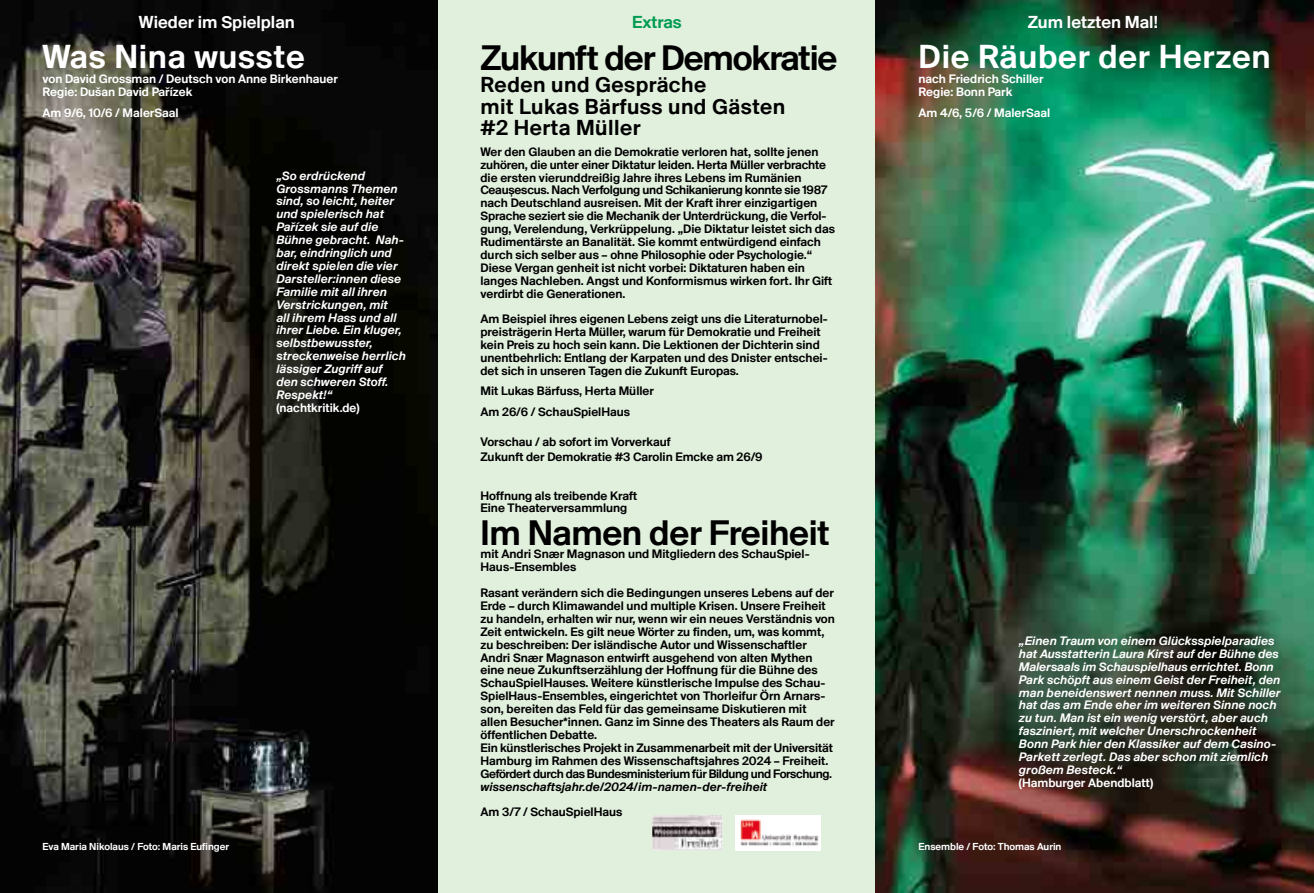
<style>
.page{position:relative;width:1314px;height:893px;background:#fff}
.page>*{position:absolute;margin:0;border:0;box-sizing:border-box;transform-origin:0 0}
.Laufsatz_8_8pt{font:36.75px "Suisse BP Intl Antique";letter-spacing:-.03em;color:#000}
.Titel_28pt{font:36.75px "Suisse BP Intl Antique";letter-spacing:-.01em;color:#000}
.Laufsatz_8_8pt-2{font:34.5px "Suisse BP Intl Antique";letter-spacing:.02em;color:#fff}
.Laufsatz_8_8pt-3{font:22.5px/21.8px "Suisse BP Intl Antique";letter-spacing:.02em;color:#000}
.Titel_28pt-2{font:18px "Suisse BP Intl Antique";color:#fff}
.Rubrik_12_pt{font:18px "Suisse BP Intl Antique";color:#009c52}
.Laufsatz_8_8pt-4{font:12.75px/12.9px "Suisse BP Intl Antique";color:#000}
.Laufsatz_8_8pt-5{font:italic 12.75px/12.9px "Suisse BP Intl Antique";color:#fff}
.Laufsatz_8_8pt-6{font:12.75px "Suisse BP Intl Antique";color:#fff}
.Laufsatz_8_8pt-7{font:italic 12.75px "Suisse BP Intl Antique";color:#000}
.Bildlegende_7pt_weiss{font:10.5px "Suisse BP Intl Antique";color:#fff}
</style>
<div class="page">
<div style="left:438px;top:0;width:438px;height:893px;background:#e1efdd"></div>
<img style="left:0;top:0;width:438px;height:893px">
<img style="left:876px;top:0;width:438px;height:893px">
<img style="left:735px;top:815px;width:85px;height:35px">
<img style="left:652px;top:815px;width:70px;height:35px">
<p class="Titel_28pt-2" style="left:139px;top:11px;width:157px">Wieder im Spielplan</p>
<p class="Laufsatz_8_8pt-2" style="left:43px;top:37px;width:264px">Was Nina wusste</p>
<p class="Laufsatz_8_8pt-6" style="left:43px;top:72px;width:297px">von David Grossman / Deutsch von Anne Birkenhauer</p>
<p class="Laufsatz_8_8pt-6" style="left:43px;top:85px;width:151px">Regie: Dušan David Pařízek</p>
<p class="Laufsatz_8_8pt-6" style="left:43px;top:105px;width:138px">Am 9/6, 10/6 / MalerSaal</p>
<p class="Laufsatz_8_8pt-5" style="left:276px;top:169px;width:131px">„So erdrückend<br>Grossmanns Themen sind, so leicht, heiter und spielerisch hat<br>Pařízek sie auf die<br>Bühne gebracht. Nah&shy;bar, eindringlich und direkt spielen die vier<br>Darsteller:innen diese<br>Familie mit all ihren<br>Verstrickungen, mit<br>all ihrem Hass und all ihrer Liebe. Ein kluger, selbstbewusster, streckenweise herrlich lässiger Zugriff auf den schweren Stoff.<br>Respekt!“</p>
<p class="Laufsatz_8_8pt-6" style="left:276px;top:400px;width:85px">(nachtkritik.de)</p>
<p class="Rubrik_12_pt" style="left:632px;top:11px;width:51px">Extras</p>
<p class="Laufsatz_8_8pt" style="left:480px;top:36px;width:359px">Zukunft der Demokratie</p>
<p class="Laufsatz_8_8pt-3" style="left:480px;top:73px;width:306px">Reden und Gespräche<br>mit Lukas Bärfuss und Gästen #2 Herta Müller</p>
<p class="Laufsatz_8_8pt-4" style="left:480px;top:145px;width:356px">Wer den Glauben an die Demokratie verloren hat, sollte jenen zuhören, die unter einer Diktatur leiden. Herta Müller verbrachte die ersten vierunddreißig Jahre ihres Lebens im Rumänien Ceaușescus. Nach Verfolgung und Schikanierung konnte sie 1987 nach Deutschland ausreisen. Mit der Kraft ihrer einzigartigen Sprache seziert sie die Mechanik der Unterdrückung, die Verfol&shy;gung, Verelendung, Verkrüppelung. „Die Diktatur leistet sich das Rudimentärste an Banalität. Sie kommt entwürdigend einfach durch sich selber aus – ohne Philosophie oder Psychologie.“ Diese Vergan genheit ist nicht vorbei: Diktaturen haben ein langes Nachleben. Angst und Konformismus wirken fort. Ihr Gift verdirbt die Generationen.</p>
<p class="Laufsatz_8_8pt-4" style="left:480px;top:313px;width:349px">Am Beispiel ihres eigenen Lebens zeigt uns die Literaturnobel&shy;preisträgerin Herta Müller, warum für Demokratie und Freiheit kein Preis zu hoch sein kann. Die Lektionen der Dichterin sind unentbehrlich: Entlang der Karpaten und des Dnister entschei&shy;det sich in unseren Tagen die Zukunft Europas.</p>
<p class="Laufsatz_8_8pt-4" style="left:480px;top:385px;width:175px">Mit Lukas Bärfuss, Herta Müller</p>
<p class="Laufsatz_8_8pt-4" style="left:480px;top:405px;width:151px">Am 26/6 / SchauSpielHaus</p>
<p class="Laufsatz_8_8pt-4" style="left:480px;top:435px;width:192px">Vorschau / ab sofort im Vorverkauf</p>
<p class="Laufsatz_8_8pt-4" style="left:480px;top:450px;width:284px">Zukunft der Demokratie #3 Carolin Emcke am 26/9</p>
<p class="Laufsatz_8_8pt-4" style="left:480px;top:489px;width:158px">Hoffnung als treibende Kraft</p>
<p class="Laufsatz_8_8pt-4" style="left:480px;top:502px;width:148px">Eine Theaterversammlung</p>
<p class="Titel_28pt" style="left:480px;top:511px;width:351px">Im Namen der Freiheit</p>
<p class="Laufsatz_8_8pt-4" style="left:480px;top:547px;width:331px">mit Andri Snær Magnason und Mitgliedern des SchauSpiel-<br>Haus-Ensembles</p>
<p class="Laufsatz_8_8pt-4" style="left:480px;top:586px;width:356px">Rasant verändern sich die Bedingungen unseres Lebens auf der Erde – durch Klimawandel und multiple Krisen. Unsere Freiheit zu handeln, erhalten wir nur, wenn wir ein neues Verständnis von Zeit entwickeln. Es gilt neue Wörter zu finden, um, was kommt, zu beschreiben: Der isländische Autor und Wissenschaftler Andri Snær Magnason entwirft ausgehend von alten Mythen eine neue Zukunftserzählung der Hoffnung für die Bühne des SchauSpielHauses. Weitere künstlerische Impulse des Schau-SpielHaus-Ensembles, eingerichtet von Thorleifur Örn Arnars&shy;son, bereiten das Feld für das gemeinsame Diskutieren mit allen Besucher*innen. Ganz im Sinne des Theaters als Raum der öffentlichen Debatte.</p>
<p class="Laufsatz_8_8pt-4" style="left:480px;top:741px;width:354px">Ein künstlerisches Projekt in Zusammenarbeit mit der Universität<br>Hamburg im Rahmen des Wissenschaftsjahres 2024 – Freiheit.<br>Gefördert durch das Bundesministerium für Bildung und Forschung.</p>
<p class="Laufsatz_8_8pt-7" style="left:480px;top:779px;width:288px">wissenschaftsjahr.de/2024/im-namen-der-freiheit</p>
<p class="Laufsatz_8_8pt-4" style="left:480px;top:805px;width:143px">Am 3/7 / SchauSpielHaus</p>
<p class="Titel_28pt-2" style="left:1028px;top:11px;width:132px">Zum letzten Mal!</p>
<p class="Laufsatz_8_8pt-2" style="left:918px;top:37px;width:354px">Die Räuber der Herzen</p>
<p class="Laufsatz_8_8pt-6" style="left:918px;top:72px;width:127px">nach Friedrich Schiller</p>
<p class="Laufsatz_8_8pt-6" style="left:918px;top:85px;width:95px">Regie: Bonn Park</p>
<p class="Laufsatz_8_8pt-6" style="left:918px;top:105px;width:133px">Am 4/6, 5/6 / MalerSaal</p>
<p class="Laufsatz_8_8pt-5" style="left:1019px;top:634px;width:263px">„Einen Traum von einem Glücksspielparadies hat Ausstatterin Laura Kirst auf der Bühne des Malersaals im Schauspielhaus errichtet. Bonn Park schöpft aus einem Geist der Freiheit, den man beneidenswert nennen muss. Mit Schiller hat das am Ende eher im weiteren Sinne noch zu tun. Man ist ein wenig verstört, aber auch fasziniert, mit welcher Unerschrockenheit Bonn Park hier den Klassiker auf dem Casino-Parkett zerlegt. Das aber schon mit ziemlich großem Besteck.“</p>
<p class="Laufsatz_8_8pt-6" style="left:1019px;top:775px;width:136px">(Hamburger Abendblatt)</p>
<p class="Bildlegende_7pt_weiss" style="left:43px;top:841px;width:188px">Eva Maria Nikolaus / Foto: Maris Eufinger</p>
<p class="Bildlegende_7pt_weiss" style="left:918px;top:841px;width:144px">Ensemble / Foto: Thomas Aurin</p>
</div>
